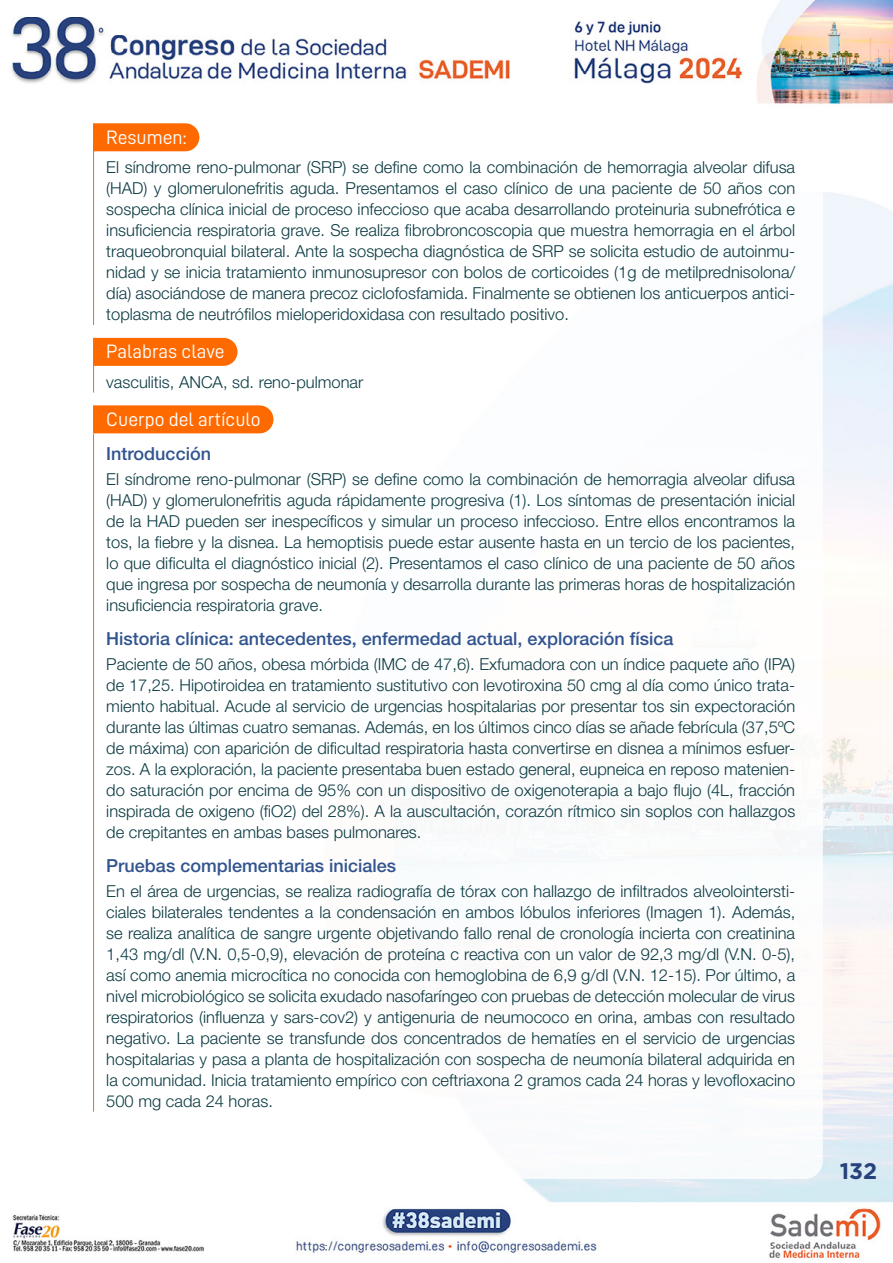
<style>
.page{position:relative;width:893px;height:1263px;background:#fff}
.page>*{position:absolute;margin:0;border:0;box-sizing:border-box;transform-origin:0 0}
.t1{font:700 22.5px "Gotham";color:#27437c}
.t2{font:19.5px "D DIN";color:#fff}
.t3{font:500 18px "Helvetica Neue LT Std";color:#31548f}
.t4{font:300 16.5px/21px "Helvetica Neue LT Std";color:#0b3b43;text-align:justify}
</style>
<div class="page">
<img style="left:11px;top:0;width:882px;height:1260px">
<div style="left:71px;top:106px;width:752px;height:1073px;background:#fff;border-radius:18px"></div>
<div style="left:93px;top:123px;width:106px;height:28px;background:#ff6a00"></div>
<hr style="left:93px;top:149px;width:1px;height:176px;background:#ff6a00">
<svg style="left:93px;top:338px;width:144px;height:54px"></svg>
<div style="left:93px;top:405px;width:180px;height:28px;background:#ff6a00"></div>
<hr style="left:93px;top:434px;width:1px;height:678px;background:#ff6a00">
<p class="t2" style="left:106px;top:126px;width:82px">Resumen:</p>
<p class="t4" style="left:106px;top:157px;width:690px">El síndrome reno-pulmonar (SRP) se define como la combinación de hemorragia alveolar difusa (HAD) y glomerulonefritis aguda. Presentamos el caso clínico de una paciente de 50 años con sospecha clínica inicial de proceso infeccioso que acaba desarrollando proteinuria subnefrótica e insuficiencia respiratoria grave. Se realiza fibrobroncoscopia que muestra hemorragia en el árbol traqueobronquial bilateral. Ante la sospecha diagnóstica de SRP se solicita estudio de autoinmu&shy;nidad y se inicia tratamiento inmunosupresor con bolos de corticoides (1g de metilprednisolona/ día) asociándose de manera precoz ciclofosfamida. Finalmente se obtienen los anticuerpos antici&shy;toplasma de neutrófilos mieloperidoxidasa con resultado positivo.</p>
<p class="t2" style="left:106px;top:341px;width:120px">Palabras clave</p>
<p class="t4" style="left:106px;top:371px;width:259px">vasculitis, ANCA, sd. reno-pulmonar</p>
<p class="t2" style="left:106px;top:408px;width:156px">Cuerpo del artículo</p>
<p class="t3" style="left:106px;top:442px;width:106px">Introducción</p>
<p class="t4" style="left:106px;top:468px;width:690px">El síndrome reno-pulmonar (SRP) se define como la combinación de hemorragia alveolar difusa (HAD) y glomerulonefritis aguda rápidamente progresiva (1). Los síntomas de presentación inicial de la HAD pueden ser inespecíficos y simular un proceso infeccioso. Entre ellos encontramos la tos, la fiebre y la disnea. La hemoptisis puede estar ausente hasta en un tercio de los pacientes, lo que dificulta el diagnóstico inicial (2). Presentamos el caso clínico de una paciente de 50 años que ingresa por sospecha de neumonía y desarrolla durante las primeras horas de hospitalización insuficiencia respiratoria grave.</p>
<p class="t3" style="left:106px;top:627px;width:569px">Historia clínica: antecedentes, enfermedad actual, exploración física</p>
<p class="t4" style="left:106px;top:653px;width:690px">Paciente de 50 años, obesa mórbida (IMC de 47,6). Exfumadora con un índice paquete año (IPA) de 17,25. Hipotiroidea en tratamiento sustitutivo con levotiroxina 50 cmg al día como único trata&shy;miento habitual. Acude al servicio de urgencias hospitalarias por presentar tos sin expectoración durante las últimas cuatro semanas. Además, en los últimos cinco días se añade febrícula (37,5ºC de máxima) con aparición de dificultad respiratoria hasta convertirse en disnea a mínimos esfuer&shy;zos. A la exploración, la paciente presentaba buen estado general, eupneica en reposo matenien&shy;do saturación por encima de 95% con un dispositivo de oxigenoterapia a bajo flujo (4L, fracción inspirada de oxigeno (fiO2) del 28%). A la auscultación, corazón rítmico sin soplos con hallazgos de crepitantes en ambas bases pulmonares.</p>
<p class="t3" style="left:106px;top:854px;width:291px">Pruebas complementarias iniciales</p>
<p class="t4" style="left:106px;top:880px;width:690px">En el área de urgencias, se realiza radiografía de tórax con hallazgo de infiltrados alveolointersti&shy;ciales bilaterales tendentes a la condensación en ambos lóbulos inferiores (Imagen 1). Además, se realiza analítica de sangre urgente objetivando fallo renal de cronología incierta con creatinina 1,43 mg/dl (V.N. 0,5-0,9), elevación de proteína c reactiva con un valor de 92,3 mg/dl (V.N. 0-5), así como anemia microcítica no conocida con hemoglobina de 6,9 g/dl (V.N. 12-15). Por último, a nivel microbiológico se solicita exudado nasofaríngeo con pruebas de detección molecular de virus respiratorios (influenza y sars-cov2) y antigenuria de neumococo en orina, ambas con resultado negativo. La paciente se transfunde dos concentrados de hematíes en el servicio de urgencias hospitalarias y pasa a planta de hospitalización con sospecha de neumonía bilateral adquirida en la comunidad. Inicia tratamiento empírico con ceftriaxona 2 gramos cada 24 horas y levofloxacino 500 mg cada 24 horas.</p>
<h1 class="t1" style="left:840px;top:1158px;width:39px">132</h1>
</div>
